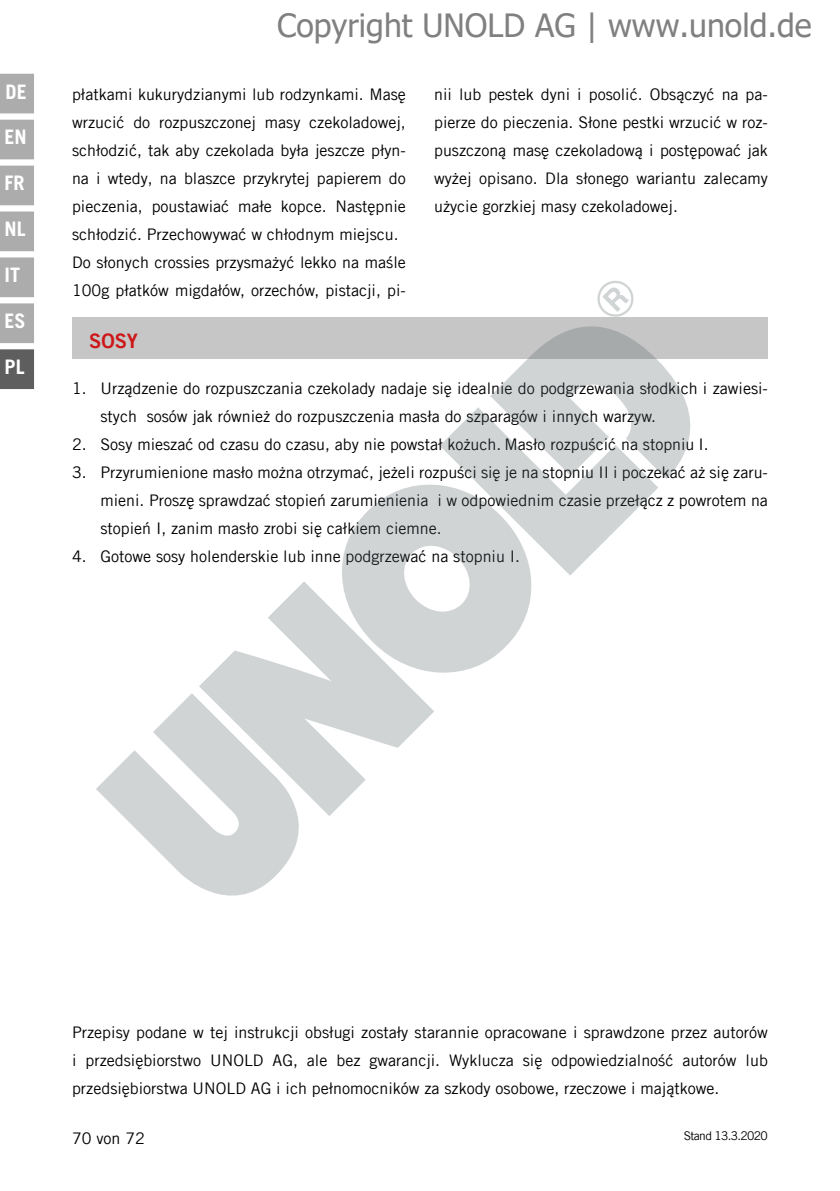
<style>
.page{position:relative;width:840px;height:1191px;background:#fff}
.page>*{position:absolute;margin:0;border:0;box-sizing:border-box;transform-origin:0 0}
.t1{font:32px "Tahoma";color:#808080}
.t2{font:700 20px "Trade Gothic LT Com";color:#fff}
.t3{font:20px "Trade Gothic LT Com Bd 2";color:#cd1719}
.t4{font:16px/28px "Trade Gothic LT Com";color:#000;text-align:justify}
.t5{font:12px "Trade Gothic LT Com";letter-spacing:-.055em;color:#000}
</style>
<div class="page">
<div style="left:0;top:74px;width:34px;height:39px;background:#acacac"></div>
<div style="left:0;top:120px;width:34px;height:39px;background:#acacac"></div>
<div style="left:0;top:166px;width:34px;height:39px;background:#acacac"></div>
<div style="left:0;top:211px;width:34px;height:40px;background:#acacac"></div>
<div style="left:0;top:257px;width:34px;height:40px;background:#acacac"></div>
<div style="left:0;top:303px;width:34px;height:40px;background:#acacac"></div>
<div style="left:0;top:349px;width:34px;height:40px;background:#5f5e5e"></div>
<div style="left:72px;top:317px;width:695px;height:42px;background:#c6c6c6"></div>
<svg style="left:530px;top:326px;width:161px;height:153px"></svg>
<svg style="left:440px;top:357px;width:218px;height:219px;fill:#d0d4d5"></svg>
<svg style="left:342px;top:447px;width:226px;height:226px;fill:#d0d4d5"></svg>
<svg style="left:199px;top:581px;width:235px;height:235px;fill:#d0d4d5"></svg>
<svg style="left:96px;top:690px;width:231px;height:206px;fill:#d0d4d5"></svg>
<svg style="left:597px;top:280px;width:37px;height:37px"></svg>
<p class="t2" style="left:6px;top:80px;width:23px">DE</p>
<p class="t2" style="left:5px;top:125px;width:24px">EN</p>
<p class="t2" style="left:5px;top:171px;width:22px">FR</p>
<p class="t2" style="left:5px;top:217px;width:23px">NL</p>
<p class="t2" style="left:5px;top:262px;width:17px">IT</p>
<p class="t2" style="left:5px;top:308px;width:23px">ES</p>
<p class="t2" style="left:5px;top:354px;width:22px">PL</p>
<h1 class="t1" style="left:277px;top:4px;width:535px">Copyright UNOLD AG | www.unold.de</h1>
<p class="t4" style="left:72px;top:80px;width:335px;text-align:left">płatkami kukurydzianymi lub rodzynkami. Masę wrzucić do rozpuszczonej masy czekoladowej, schłodzić, tak aby czekolada była jeszcze płyn&shy;na i wtedy, na blaszce przykrytej papierem do pieczenia, poustawiać małe kopce. Następnie schłodzić. Przechowywać w chłodnym miejscu.<br>Do słonych crossies przysmażyć lekko na maśle 100g płatków migdałów, orzechów, pistacji, pi-</p>
<p class="t4" style="left:434px;top:80px;width:335px">nii lub pestek dyni i posolić. Obsączyć na pa&shy;pierze do pieczenia. Słone pestki wrzucić w roz&shy;puszczoną masę czekoladową i postępować jak wyżej opisano. Dla słonego wariantu zalecamy użycie gorzkiej masy czekoladowej.</p>
<p class="t3" style="left:89px;top:328px;width:50px">SOSY</p>
<p class="t4" style="left:100px;top:374px;width:668px;text-indent:-28px">1. Urządzenie do rozpuszczania czekolady nadaje się idealnie do podgrzewania słodkich i zawiesi&shy;stych sosów jak również do rozpuszczenia masła do szparagów i innych warzyw.</p>
<p class="t4" style="left:72px;top:430px;width:637px">2. Sosy mieszać od czasu do czasu, aby nie powstał kożuch. Masło rozpuścić na stopniu I.</p>
<p class="t4" style="left:100px;top:458px;width:668px;text-indent:-28px">3. Przyrumienione masło można otrzymać, jeżeli rozpuści się je na stopniu II i poczekać aż się zaru&shy;mieni. Proszę sprawdzać stopień zarumienienia i w odpowiednim czasie przełącz z powrotem na stopień I, zanim masło zrobi się całkiem ciemne.</p>
<p class="t4" style="left:72px;top:542px;width:449px">4. Gotowe sosy holenderskie lub inne podgrzewać na stopniu I.</p>
<p class="t4" style="left:72px;top:1018px;width:697px">Przepisy podane w tej instrukcji obsługi zostały starannie opracowane i sprawdzone przez autorów i przedsiębiorstwo UNOLD AG, ale bez gwarancji. Wyklucza się odpowiedzialność autorów lub przedsiębiorstwa UNOLD AG i ich pełnomocników za szkody osobowe, rzeczowe i majątkowe.</p>
<p class="t4" style="left:72px;top:1124px;width:74px">70 von 72</p>
<p class="t5" style="left:683px;top:1128px;width:85px">Stand 13.3.2020</p>
</div>
